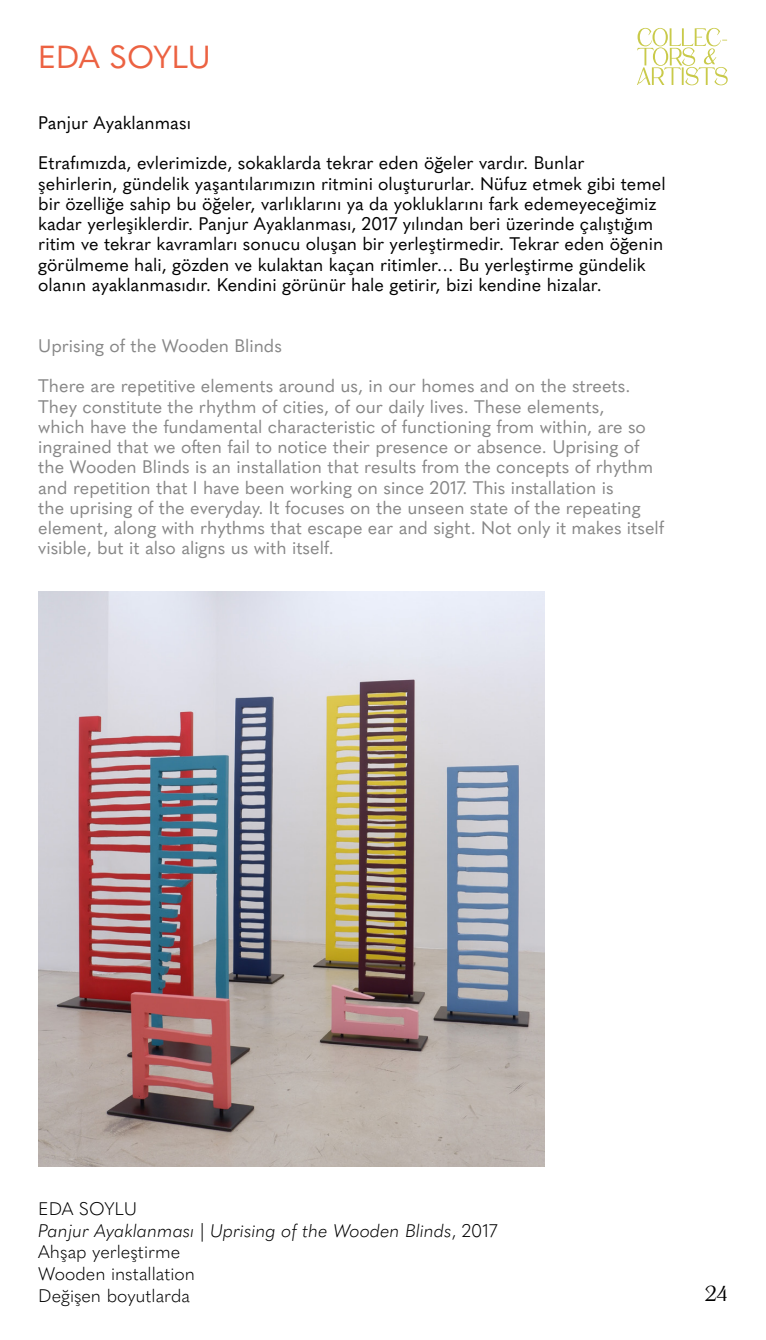
<style>
.page{position:relative;width:766px;height:1340px;background:#fff}
.page>*{position:absolute;margin:0;border:0;box-sizing:border-box;transform-origin:0 0}
.t1{font:31.5px "Quasimoda";letter-spacing:-.005em;color:#ec6242}
.t2{font:24.75px "Stigma Serif Display";color:#000}
.t3{font:18px/20.2px "Quasimoda";color:#878787}
.t4{font:18px/20.2px "Quasimoda";color:#000}
.t5{font:300 18px "Quasimoda";color:#000}
.t6{font:italic 300 18px "Quasimoda";color:#000}
.s1{font-style:normal}
</style>
<div class="page">
<img style="left:38px;top:591px;width:506px;height:575px">
<svg style="left:637px;top:28px;width:90px;height:57px"></svg>
<p class="t1" style="left:38px;top:33px;width:174px">EDA SOYLU</p>
<p class="t4" style="left:38px;top:111px;width:154px">Panjur Ayaklanması</p>
<p class="t4" style="left:38px;top:152px;width:628px">Etrafımızda, evlerimizde, sokaklarda tekrar eden öğeler vardır. Bunlar şehirlerin, gündelik yaşantılarımızın ritmini oluştururlar. Nüfuz etmek gibi temel bir özelliğe sahip bu öğeler, varlıklarını ya da yokluklarını fark edemeyeceğimiz kadar yerleşiklerdir. Panjur Ayaklanması, 2017 yılından beri üzerinde çalıştığım ritim ve tekrar kavramları sonucu oluşan bir yerleştirmedir. Tekrar eden öğenin görülmeme hali, gözden ve kulaktan kaçan ritimler… Bu yerleştirme gündelik olanın ayaklanmasıdır. Kendini görünür hale getirir, bizi kendine hizalar.</p>
<p class="t3" style="left:38px;top:334px;width:245px">Uprising of the Wooden Blinds</p>
<p class="t3" style="left:38px;top:374px;width:627px">There are repetitive elements around us, in our homes and on the streets.<br>They constitute the rhythm of cities, of our daily lives. These elements,<br>which have the fundamental characteristic of functioning from within, are so ingrained that we often fail to notice their presence or absence. Uprising of the Wooden Blinds is an installation that results from the concepts of rhythm and repetition that I have been working on since 2017. This installation is<br>the uprising of the everyday. It focuses on the unseen state of the repeating element, along with rhythms that escape ear and sight. Not only it makes itself visible, but it also aligns us with itself.</p>
<p class="t5" style="left:38px;top:1195px;width:100px">EDA SOYLU</p>
<p class="t6" style="left:38px;top:1216px;width:460px">Panjur Ayaklanması | Uprising of the Wooden Blinds<span class="s1">, 2017</span></p>
<p class="t5" style="left:38px;top:1238px;width:143px">Ahşap yerleştirme</p>
<p class="t5" style="left:38px;top:1259px;width:158px">Wooden installation</p>
<p class="t5" style="left:38px;top:1281px;width:153px">Değişen boyutlarda</p>
<h2 class="t2" style="left:705px;top:1281px;width:24px">24</h2>
</div>
